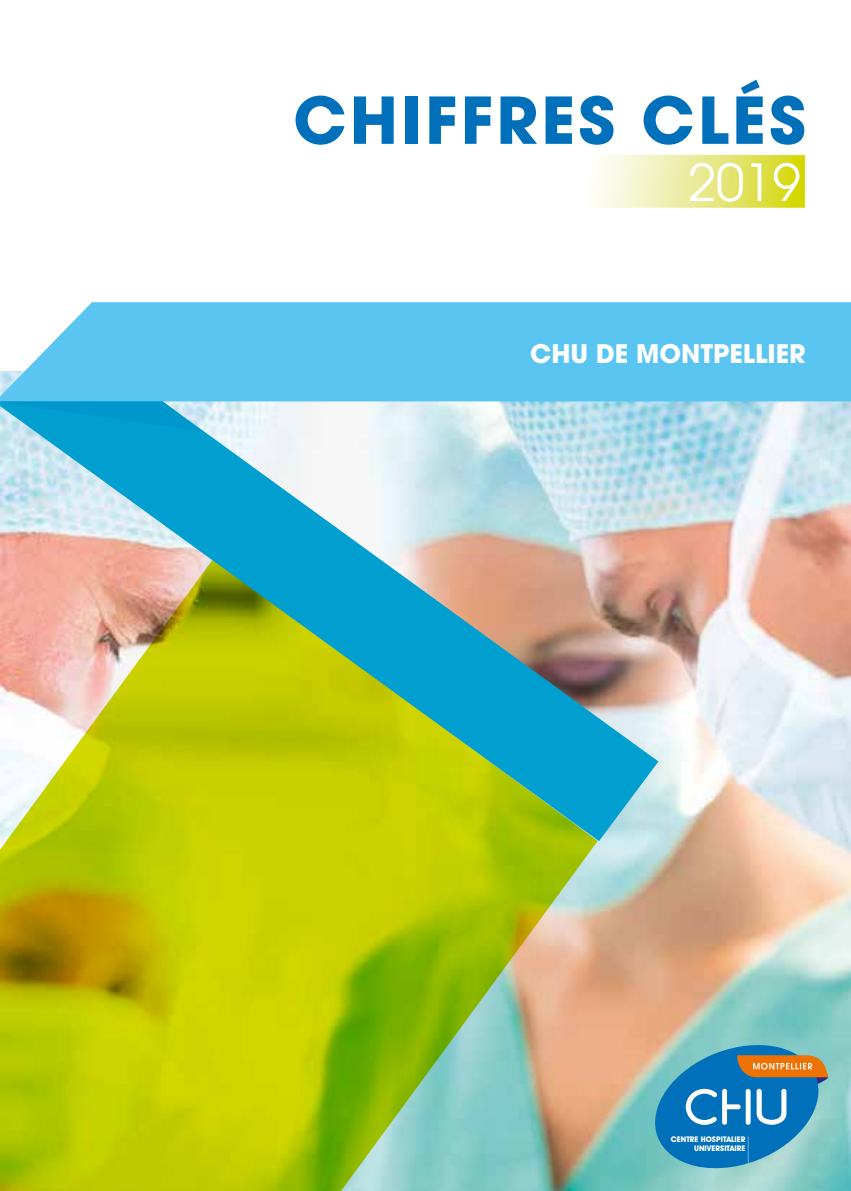
<style>
.page{position:relative;width:851px;height:1191px;background:#fff}
.page>*{position:absolute;margin:0;border:0;box-sizing:border-box;transform-origin:0 0}
.t1{font:700 64px "ITC Avant Garde Std";letter-spacing:.05em;color:#0070ba}
.t2{font:51px "ITC Avant Garde Std";color:#fff}
.t3{font:700 25.4px "ITC Avant Garde Std";color:#fff}
.t4{font:700 7.8px/9.4px "Avant Garde IT Cby BT";color:#fff;text-align:right}
</style>
<div class="page">
<svg style="left:593px;top:155px;width:211px;height:53px;background:#e8ea8c"></svg>
<img style="left:597px;top:401px;width:253px;height:790px">
<svg style="left:0;top:841px;width:597px;height:350px;background:#b2c125"></svg>
<img style="left:0;top:401px;width:658px;height:440px">
<div style="left:0;top:302px;width:850px;height:99px;background:#5bc5f2"></div>
<svg style="left:0;top:401px;width:201px;height:30px;background:#21a8d4"></svg>
<svg style="left:654px;top:1043px;width:174px;height:128px;background:#4c94b4"></svg>
<h1 class="t1" style="left:293px;top:77px;width:514px">CHIFFRES CLÉS</h1>
<h2 class="t2" style="left:687px;top:151px;width:114px">2019</h2>
<h3 class="t3" style="left:530px;top:336px;width:277px">CHU DE MONTPELLIER</h3>
<p class="t4" style="left:670px;top:1137px;width:76px">CENTRE HOSPITALIER<br>UNIVERSITAIRE</p>
</div>
